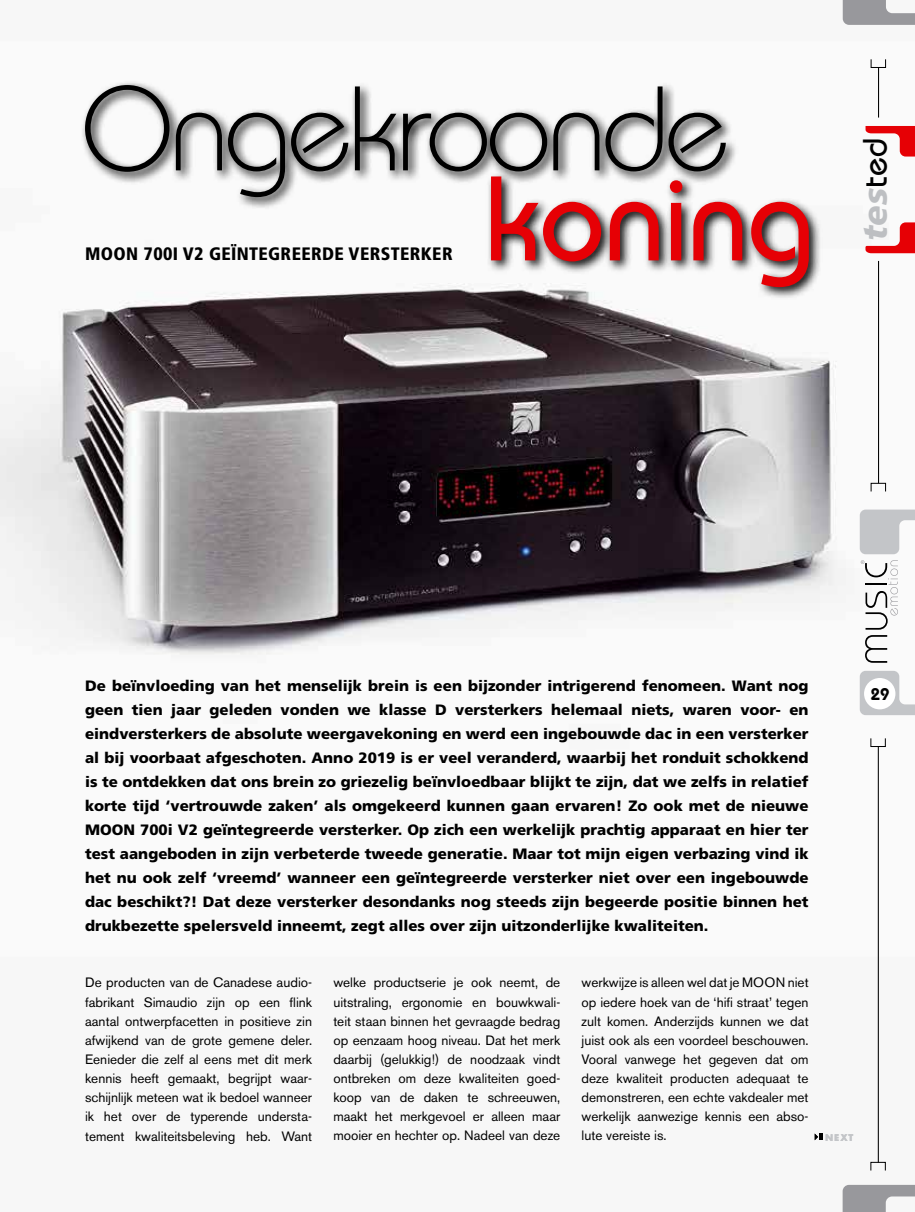
<style>
.page{position:relative;width:915px;height:1212px;background:#fff}
.page>*{position:absolute;margin:0;border:0;box-sizing:border-box;transform-origin:0 0}
.t1{font:300 120px "Bauhaus IT Cby BT";letter-spacing:-.04em;color:#000}
.t2{font:500 120px "Bauhaus IT Cby BT";letter-spacing:-.01em;color:#e60005}
.t3{font:italic 900 33.9px "Frutiger";color:#bdbfc2}
.t4{font:900 condensed 18px "Frutiger";letter-spacing:.02em;color:#000}
.t5{font:600 16.95px "Bauhaus";color:#000}
.t6{font:900 15px/24px "Frutiger";color:#000;text-align:justify}
.t7{font:13.5px/19.2px "Akzidenz Grotesk BE";color:#000;text-align:justify}
.t8{font:700 9px "Futura";color:#c3c5c8}
.s1{font-family:"Bauhaus";font-weight:500;font-style:normal;color:#000}
</style>
<div class="page">
<img style="left:0;top:59px;width:914px;height:1126px">
<svg style="left:814px;top:1133px;width:9px;height:7px"></svg>
<svg style="left:80px;top:80px;width:741px;height:220px"></svg>
<svg style="left:859px;top:510px;width:55px;height:44px"></svg>
<svg style="left:859px;top:671px;width:55px;height:44px"></svg>
<svg style="left:842px;top:0;width:72px;height:25px"></svg>
<svg style="left:842px;top:1185px;width:72px;height:27px"></svg>
<div style="left:870px;top:59px;width:15px;height:9px;border:1px solid #000"></div>
<div style="left:870px;top:483px;width:15px;height:9px;border:1px solid #000"></div>
<div style="left:863px;top:678px;width:32px;height:31px;background:#fff;border-radius:50%"></div>
<hr style="left:877px;top:261px;width:1px;height:222px;background:#000">
<svg style="left:865px;top:222px;width:49px;height:31px"></svg>
<svg style="left:865px;top:126px;width:49px;height:31px"></svg>
<hr style="left:877px;top:67px;width:1px;height:51px;background:#000">
<hr style="left:877px;top:746px;width:1px;height:416px;background:#000">
<div style="left:870px;top:738px;width:15px;height:9px;border:1px solid #000"></div>
<div style="left:870px;top:1162px;width:15px;height:9px;border:1px solid #000"></div>
<svg style="left:860px;top:560px;width:37px;height:103px"></svg>
<h1 class="t1" style="left:81px;top:55px;width:650px">Ongekroonde</h1>
<h1 class="t2" style="left:484px;top:145px;width:332px">koning</h1>
<h3 class="t4" style="left:85px;top:243px;width:369px">MOON 700I V2 GEÏNTEGREERDE VERSTERKER</h3>
<h2 class="t3" style="left:854px;top:241px;width:104px;rotate:-90deg">tes<span class="s1">ted</span></h2>
<p class="t6" style="left:85px;top:673px;width:724px">De beïnvloeding van het menselijk brein is een bijzonder intrigerend fenomeen. Want nog geen tien jaar geleden vonden we klasse D versterkers helemaal niets, waren voor- en eindversterkers de absolute weergavekoning en werd een ingebouwde dac in een versterker al bij voorbaat afgeschoten. Anno 2019 is er veel veranderd, waarbij het ronduit schokkend is te ontdekken dat ons brein zo griezelig beïnvloedbaar blijkt te zijn, dat we zelfs in relatief korte tijd ‘vertrouwde zaken’ als omgekeerd kunnen gaan ervaren! Zo ook met de nieuwe MOON 700i V2 geïntegreerde versterker. Op zich een werkelijk prachtig apparaat en hier ter test aangeboden in zijn verbeterde tweede generatie. Maar tot mijn eigen verbazing vind ik het nu ook zelf ‘vreemd’ wanneer een geïntegreerde versterker niet over een ingebouwde dac beschikt?! Dat deze versterker desondanks nog steeds zijn begeerde positie binnen het drukbezette spelersveld inneemt, zegt alles over zijn uitzonderlijke kwaliteiten.</p>
<p class="t7" style="left:85px;top:973px;width:228px">De producten van de Canadese audio&shy;fabrikant Simaudio zijn op een flink aantal ontwerpfacetten in positieve zin afwijkend van de grote gemene deler.<br>Eenieder die zelf al eens met dit merk kennis heeft gemaakt, begrijpt waar&shy;schijnlijk meteen wat ik bedoel wanneer ik het over de typerende understa&shy;tement kwaliteitsbeleving heb. Want</p>
<p class="t7" style="left:333px;top:973px;width:228px">welke productserie je ook neemt, de uitstraling, ergonomie en bouwkwali&shy;teit staan binnen het gevraagde bedrag op eenzaam hoog niveau. Dat het merk daarbij (gelukkig!) de noodzaak vindt ontbreken om deze kwaliteiten goed&shy;koop van de daken te schreeuwen, maakt het merkgevoel er alleen maar mooier en hechter op. Nadeel van deze</p>
<p class="t7" style="left:581px;top:973px;width:228px">werkwijze is alleen wel dat je MOON niet op iedere hoek van de ‘hifi straat’ tegen zult komen. Anderzijds kunnen we dat juist ook als een voordeel beschouwen.<br>Vooral vanwege het gegeven dat om deze kwaliteit producten adequaat te demonstreren, een echte vakdealer met werkelijk aanwezige kennis een abso&shy;lute vereiste is.</p>
<p class="t8" style="left:824px;top:1130px;width:30px">NEXT</p>
<p class="t5" style="left:870px;top:684px;width:20px">29</p>
</div>
